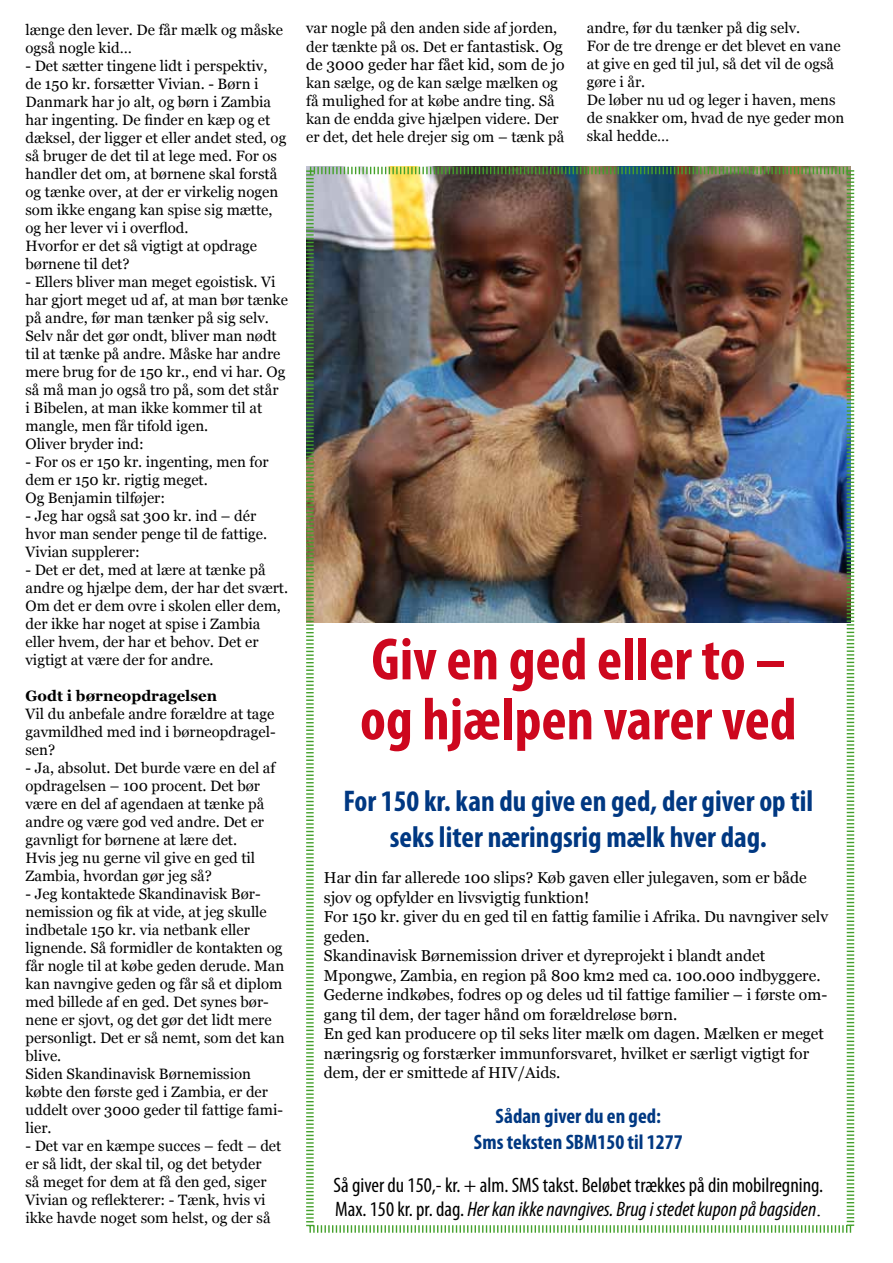
<style>
.page{position:relative;width:893px;height:1263px;background:#fff}
.page>*{position:absolute;margin:0;border:0;box-sizing:border-box;transform-origin:0 0}
.t1{font:700 condensed 60px/60px "Myriad Pro";color:#cd071e}
.t2{font:700 condensed 30px/36px "Myriad Pro";color:#003882;text-align:center}
.t3{font:condensed 21px/24px "Myriad Pro";color:#000}
.t4{font:700 condensed 21px/25.5px "Myriad Pro";color:#003882;text-align:center}
.t5{font:15.75px/19.5px "Georgia";color:#000}
.t6{font:15px/18px "Georgia";color:#000}
.t7{font:700 15px "Georgia";color:#000}
.s1{font-size:15.75px}
.s2{font-style:italic}
.s3{font-family:"Times New Roman";font-stretch:normal}
</style>
<div class="page">
<img style="left:306px;top:166px;width:549px;height:1067px">
<p class="t6" style="left:26px;top:21px;width:259px">længe den lever. De får mælk og måske også nogle kid…</p>
<p class="t6" style="left:26px;top:57px;width:262px">- Det sætter tingene lidt i perspektiv, de 150 kr. forsætter Vivian. - Børn i Danmark har jo alt, og børn i Zambia har ingenting. De finder en kæp og et dæksel, der ligger et eller andet sted, og så bruger de det til at lege med. For os handler det om, at børnene skal forstå og tænke over, at der er virkelig nogen som ikke engang kan spise sig mætte, og her lever vi i overflod.<br>Hvorfor er det så vigtigt at opdrage børnene til det?</p>
<p class="t6" style="left:26px;top:273px;width:264px">- Ellers bliver man meget egoistisk. Vi har gjort meget ud af, at man bør tænke på andre, før man tænker på sig selv.<br>Selv når det gør ondt, bliver man nødt til at tænke på andre. Måske har andre mere brug for de 150 kr., end vi har. Og så må man jo også tro på, som det står<br>i Bibelen, at man ikke kommer til at mangle, men får tifold igen.<br>Oliver bryder ind:</p>
<p class="t6" style="left:26px;top:453px;width:245px">- For os er 150 kr. ingenting, men for dem er 150 kr. rigtig meget.<br>Og Benjamin tilføjer:</p>
<p class="t6" style="left:26px;top:507px;width:243px">- Jeg har også sat 300 kr. ind – dér hvor man sender penge til de fattige.<br>Vivian supplerer:</p>
<p class="t6" style="left:26px;top:561px;width:264px">- Det er det, med at lære at tænke på andre og hjælpe dem, der har det svært.<br>Om det er dem ovre i skolen eller dem, der ikke har noget at spise i Zambia eller hvem, der har et behov. Det er vigtigt at være der for andre.</p>
<p class="t7" style="left:26px;top:686px;width:193px">Godt i børneopdragelsen</p>
<p class="t6" style="left:26px;top:705px;width:252px;text-align:justify">Vil du anbefale andre forældre at tage gavmildhed med ind i børneopdragel&shy;sen?</p>
<p class="t6" style="left:26px;top:759px;width:251px">- Ja, absolut. Det burde være en del af opdragelsen – 100 procent. Det bør være en del af agendaen at tænke på andre og være god ved andre. Det er gavnligt for børnene at lære det.<br>Hvis jeg nu gerne vil give en ged til Zambia, hvordan gør jeg så?</p>
<p class="t6" style="left:26px;top:885px;width:261px">- Jeg kontaktede Skandinavisk Bør&shy;nemission og fik at vide, at jeg skulle indbetale 150 kr. via netbank eller lignende. Så formidler de kontakten og får nogle til at købe geden derude. Man kan navngive geden og får så et diplom med billede af en ged. Det synes bør&shy;nene er sjovt, og det gør det lidt mere personligt. Det er så nemt, som det kan blive.<br>Siden Skandinavisk Børnemission købte den første ged i Zambia, er der uddelt over 3000 geder til fattige fami&shy;lier.</p>
<p class="t6" style="left:26px;top:1137px;width:257px">- Det var en kæmpe succes – fedt – det er så lidt, der skal til, og det betyder<br>så meget for dem at få den ged, siger Vivian og reflekterer: - Tænk, hvis vi ikke havde noget som helst, og der så</p>
<p class="t6" style="left:306px;top:18px;width:258px;line-height:18.9px">var nogle på den anden side af jorden, der tænkte på os. Det er <span class="s1">fantastisk. Og</span></p>
<p class="t5" style="left:306px;top:56px;width:260px">de 3000 geder har fået kid, som de jo</p>
<p class="t6" style="left:306px;top:75px;width:260px">kan sælge, og de kan sælge mælken og få mulighed for at købe andre ting. Så kan de endda give hjælpen videre. Der er det, det hele drejer sig om – tænk på</p>
<p class="t6" style="left:587px;top:19px;width:259px">andre, før du tænker på dig selv.<br>For de tre drenge er det blevet en vane at give en ged til jul, så det vil de også gøre i år.<br>De løber nu ud og leger i haven, mens de snakker om, hvad de nye geder mon skal hedde…</p>
<h1 class="t1" style="left:360px;top:628px;width:438px">Giv en ged eller to – og hjælpen varer ved</h1>
<h2 class="t2" style="left:343px;top:783px;width:471px">For 150 kr. kan du give en ged, der giver op til seks liter næringsrig mælk hver dag.</h2>
<p class="t5" style="left:324px;top:868px;width:506px">Har din far allerede 100 slips? Køb gaven eller julegaven, som er både sjov og opfylder en livsvigtig funktion!<br>For 150 kr. giver du en ged til en fattig familie i Afrika. Du navngiver selv geden.<br>Skandinavisk Børnemission driver et dyreprojekt i blandt andet Mpongwe, Zambia, en region på 800 km2 med ca. 100.000 indbyggere.<br>Gederne indkøbes, fodres op og deles ud til fattige familier – i første om&shy;gang til dem, der tager hånd om forældreløse børn.<br>En ged kan producere op til seks liter mælk om dagen. Mælken er meget næringsrig og forstærker immunforsvaret, hvilket er særligt vigtigt for dem, der er smittede af HIV/Aids.</p>
<h3 class="t4" style="left:474px;top:1103px;width:210px">Sådan giver du en ged:<br>Sms teksten SBM150 til 1277</h3>
<h3 class="t3" style="left:333px;top:1173px;width:491px">Så giver du 150,- kr. + alm. SMS takst. Beløbet trækkes på din mobilregning.<br>Max. 150 kr. pr. dag. <span class="s2">Her kan ikke navngives. Brug i stedet kupon på bagsiden</span><span class="s3">.</span></h3>
</div>
